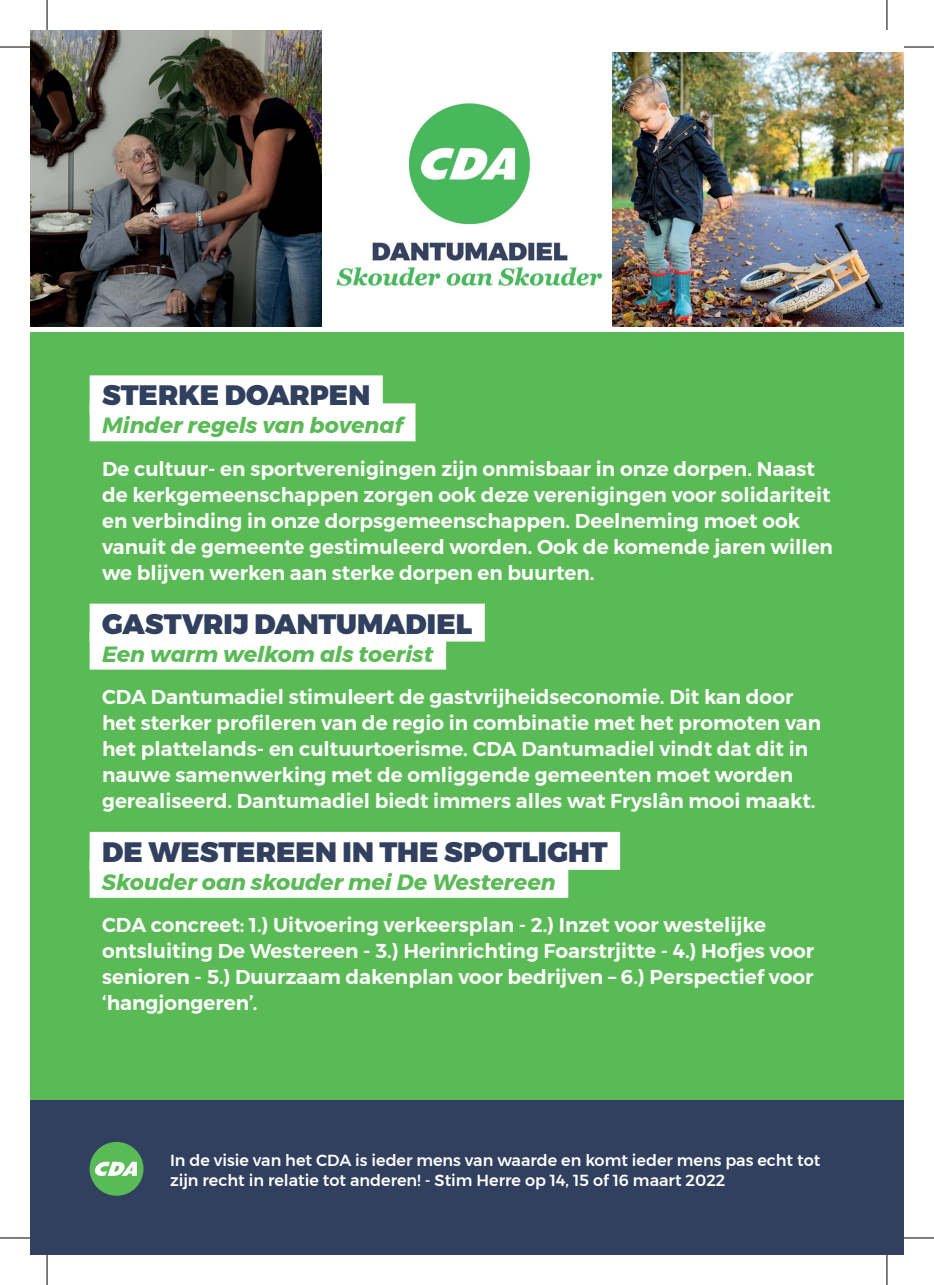
<style>
.page{position:relative;width:934px;height:1285px;background:#fff}
.page>*{position:absolute;margin:0;border:0;box-sizing:border-box;transform-origin:0 0}
.t1{font:900 28px "Montserrat";color:#31405f}
.t2{font:italic 700 22px "Montserrat";letter-spacing:-.005em;color:#5abb56}
.t3{font:600 20px/26px "Montserrat";color:#fff}
.t4{font:500 16px/20px "Montserrat";color:#fff}
</style>
<div class="page">
<img style="left:336px;top:103px;width:267px;height:183px">
<img style="left:30px;top:30px;width:291px;height:296px">
<img style="left:612px;top:53px;width:291px;height:273px">
<div style="left:30px;top:1099px;width:873px;height:156px;background:#31405f"></div>
<div style="left:30px;top:332px;width:873px;height:767px;background:#5abb56"></div>
<div style="left:90px;top:1142px;width:53px;height:53px;background:#5abb56;border-radius:50%"></div>
<svg style="left:95px;top:1161px;width:42px;height:15px"></svg>
<div style="left:90px;top:375px;width:292px;height:38px;background:#fff"></div>
<div style="left:90px;top:403px;width:325px;height:38px;background:#fff"></div>
<div style="left:90px;top:603px;width:394px;height:38px;background:#fff"></div>
<div style="left:90px;top:631px;width:356px;height:38px;background:#fff"></div>
<div style="left:90px;top:832px;width:530px;height:38px;background:#fff"></div>
<div style="left:90px;top:860px;width:478px;height:38px;background:#fff"></div>
<hr style="left:0;top:47px;width:30px;height:1px;background:#000">
<hr style="left:903px;top:47px;width:30px;height:1px;background:#000">
<hr style="left:0;top:1237px;width:30px;height:1px;background:#000">
<hr style="left:903px;top:1237px;width:30px;height:1px;background:#000">
<hr style="left:47px;top:0;width:1px;height:30px;background:#000">
<hr style="left:47px;top:1255px;width:1px;height:30px;background:#000">
<hr style="left:886px;top:0;width:1px;height:30px;background:#000">
<hr style="left:886px;top:1255px;width:1px;height:30px;background:#000">
<h1 class="t1" style="left:102px;top:372px;width:270px">STERKE DOARPEN</h1>
<p class="t2" style="left:102px;top:408px;width:302px">Minder regels van bovenaf</p>
<p class="t3" style="left:102px;top:455px;width:732px">De cultuur- en sportverenigingen zijn onmisbaar in onze dorpen. Naast de kerkgemeenschappen zorgen ook deze verenigingen voor solidariteit en verbinding in onze dorpsgemeenschappen. Deelneming moet ook vanuit de gemeente gestimuleerd worden. Ook de komende jaren willen we blijven werken aan sterke dorpen en buurten.</p>
<h1 class="t1" style="left:102px;top:600px;width:371px">GASTVRIJ DANTUMADIEL</h1>
<p class="t2" style="left:102px;top:636px;width:333px">Een warm welkom als toerist</p>
<p class="t3" style="left:102px;top:683px;width:720px">CDA Dantumadiel stimuleert de gastvrijheidseconomie. Dit kan door het sterker profileren van de regio in combinatie met het promoten van het plattelands- en cultuurtoerisme. CDA Dantumadiel vindt dat dit in nauwe samenwerking met de omliggende gemeenten moet worden gerealiseerd. Dantumadiel biedt immers alles wat Fryslân mooi maakt.</p>
<h1 class="t1" style="left:102px;top:829px;width:507px">DE WESTEREEN IN THE SPOTLIGHT</h1>
<p class="t2" style="left:102px;top:864px;width:455px">Skouder oan skouder mei De Westereen</p>
<p class="t3" style="left:102px;top:912px;width:713px">CDA concreet: 1.) Uitvoering verkeersplan - 2.) Inzet voor westelijke ontsluiting De Westereen - 3.) Herinrichting Foarstrjitte - 4.) Hofjes voor senioren - 5.) Duurzaam dakenplan voor bedrijven – 6.) Perspectief voor ‘hangjongeren’.</p>
<p class="t4" style="left:170px;top:1150px;width:651px">In de visie van het CDA is ieder mens van waarde en komt ieder mens pas echt tot zijn recht in relatie tot anderen! - Stim Herre op 14, 15 of 16 maart 2022</p>
</div>
